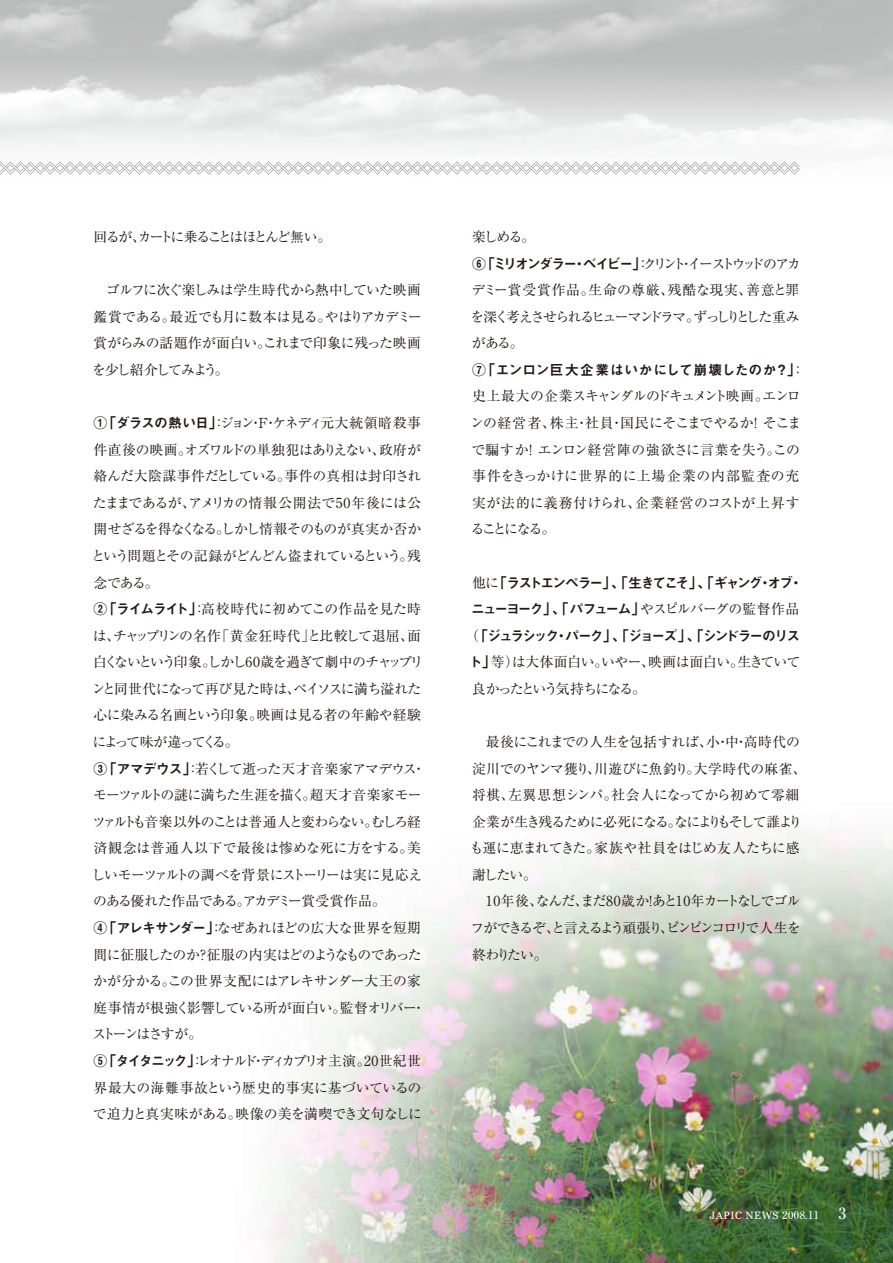
<style>
.page{position:relative;width:893px;height:1263px;background:#fff}
.page>*{position:absolute;margin:0;border:0;box-sizing:border-box;transform-origin:0 0}
.t1{font:13.8px/26.5px "Ryumin Pro";letter-spacing:-.045em;color:#231815}
.t2{font:13.8px/26.5px "Ryumin Pro";letter-spacing:.01em;color:#231815}
.t3{font:13.8px/26.5px "Ryumin Pro";letter-spacing:-.1em;color:#231815}
.t4{font:13.8px/26.5px "Midashi Go Pro MB31";letter-spacing:-.145em;color:#231815;text-align:center}
.t5{font:13.8px "Midashi Go Pro MB31";letter-spacing:.035em;color:#231815}
.t6{font:13.8px "Ryumin Pro";letter-spacing:-.145em;color:#231815}
.t7{font:10.65px "Georgia";letter-spacing:.05em;color:#fff}
.s1{font-family:"Midashi Go Pro MB31"}
.s2{font-family:"Ryumin Pro"}
.s3{font-family:"Ryumin Pro";font-weight:500}
.s4{font-family:"Ryumin Pro";font-weight:500;font-size:15.45px}
</style>
<div class="page">
<img style="left:265px;top:826px;width:628px;height:437px">
<svg style="left:0;top:162px;width:799px;height:13px"></svg>
<p class="t6" style="left:93px;top:226px;width:239px">回るが、カートに乗ることはほとんど無い。</p>
<p class="t1" style="left:92px;top:276px;width:331px;text-align:justify;text-indent:14px">ゴルフに次ぐ楽しみは学生時代から熱中していた映画鑑賞である。最近でも月に数本は見る。やはりアカデミー賞がらみの話題作が面白い。これまで印象に残った映画を少し紹介してみよう。</p>
<p class="t1" style="left:91px;top:409px;width:336px"><span class="s1">①「ダラスの熱い日」</span>：ジョン・F・ケネディ元大統領暗殺事件直後の映画。オズワルドの単独犯はありえない、政府が絡んだ大陰謀事件だとしている。事件の真相は封印されたままであるが、アメリカの情報公開法で50年後には公開せざるを得なくなる。しかし情報そのものが真実か否かという問題とその記録がどんどん盗まれているという。残念である。<br><span class="s1">②「ライムライト」</span>：高校時代に初めてこの作品を見た時は、チャップリンの名作「黄金狂時代」と比較して退屈、面白くないという印象。しかし60歳を過ぎて劇中のチャップリンと同世代になって再び見た時は、ペイソスに満ち溢れた心に染みる名画という印象。映画は見る者の年齢や経験によって味が違ってくる。<br><span class="s1">③「アマデウス」</span>：若くして逝った天才音楽家アマデウス・モーツァルトの謎に満ちた生涯を描く。超天才音楽家モーツァルトも音楽以外のことは普通人と変わらない。むしろ経済観念は普通人以下で最後は惨めな死に方をする。美しいモーツァルトの調べを背景にストーリーは実に見応えのある優れた作品である。アカデミー賞受賞作品。<br><span class="s1">④「アレキサンダー」</span>：なぜあれほどの広大な世界を短期間に征服したのか？征服の内実はどのようなものであったかが分かる。この世界支配にはアレキサンダー大王の家庭事情が根強く影響している所が面白い。監督オリバー・ストーンはさすが。<br><span class="s1">⑤「タイタニック」</span>：レオナルド・ディカプリオ主演。20世紀世界最大の海難事故という歴史的事実に基づいているので迫力と真実味がある。映像の美を満喫でき文句なしに</p>
<p class="t3" style="left:471px;top:223px;width:332px">楽しめる。<br><span class="s1">⑥「ミリオンダラー・ベイビー」</span>：クリント・イーストウッドのアカデミー賞受賞作品。生命の尊厳、残酷な現実、善意と罪を深く考えさせられるヒューマンドラマ。ずっしりとした重みがある。</p>
<p class="t5" style="left:472px;top:359px;width:335px">⑦「エンロン巨大企業はいかにして崩壊したのか？」<span class="s2">：</span></p>
<p class="t2" style="left:470px;top:382px;width:332px">史上最大の企業スキャンダルのドキュメント映画。エンロンの経営者、株主・社員・国民にそこまでやるか！そこまで騙すか！エンロン経営陣の強欲さに言葉を失う。この事件をきっかけに世界的に上場企業の内部監査の充実が法的に義務付けられ、企業経営のコストが上昇することになる。</p>
<p class="t4" style="left:465px;top:567px;width:339px"><span class="s2">他に</span>「ラストエンペラー」、「生きてこそ」、「ギャング・オブ・ニューヨーク」、「パフューム」<span class="s2">やスピルバーグの監督作品（</span>「ジュラシック・パーク」、「ジョーズ」、「シンドラーのリス</p>
<p class="t1" style="left:469px;top:648px;width:333px"><span class="s1">ト」</span>等）は大体面白い。いやー、映画は面白い。生きていて良かったという気持ちになる。</p>
<p class="t1" style="left:470px;top:728px;width:338px;text-indent:16px">最後にこれまでの人生を包括すれば、小・中・高時代の淀川でのヤンマ獲り、川遊びに魚釣り。大学時代の麻雀、将棋、左翼思想シンパ。社会人になってから初めて零細企業が生き残るために必死になる。なによりもそして誰よりも運に恵まれてきた。家族や社員をはじめ友人たちに感謝したい。</p>
<p class="t1" style="left:471px;top:887px;width:332px;text-align:justify;text-indent:15px">10年後、なんだ、まだ80歳か！あと10年カートなしでゴルフができるぞ、と言えるよう頑張り、ピンピンコロリで人生を終わりたい。</p>
<p class="t7" style="left:710px;top:1208px;width:138px">JAPIC NEWS <span class="s3">2008.11</span> <span class="s4">3</span></p>
</div>
